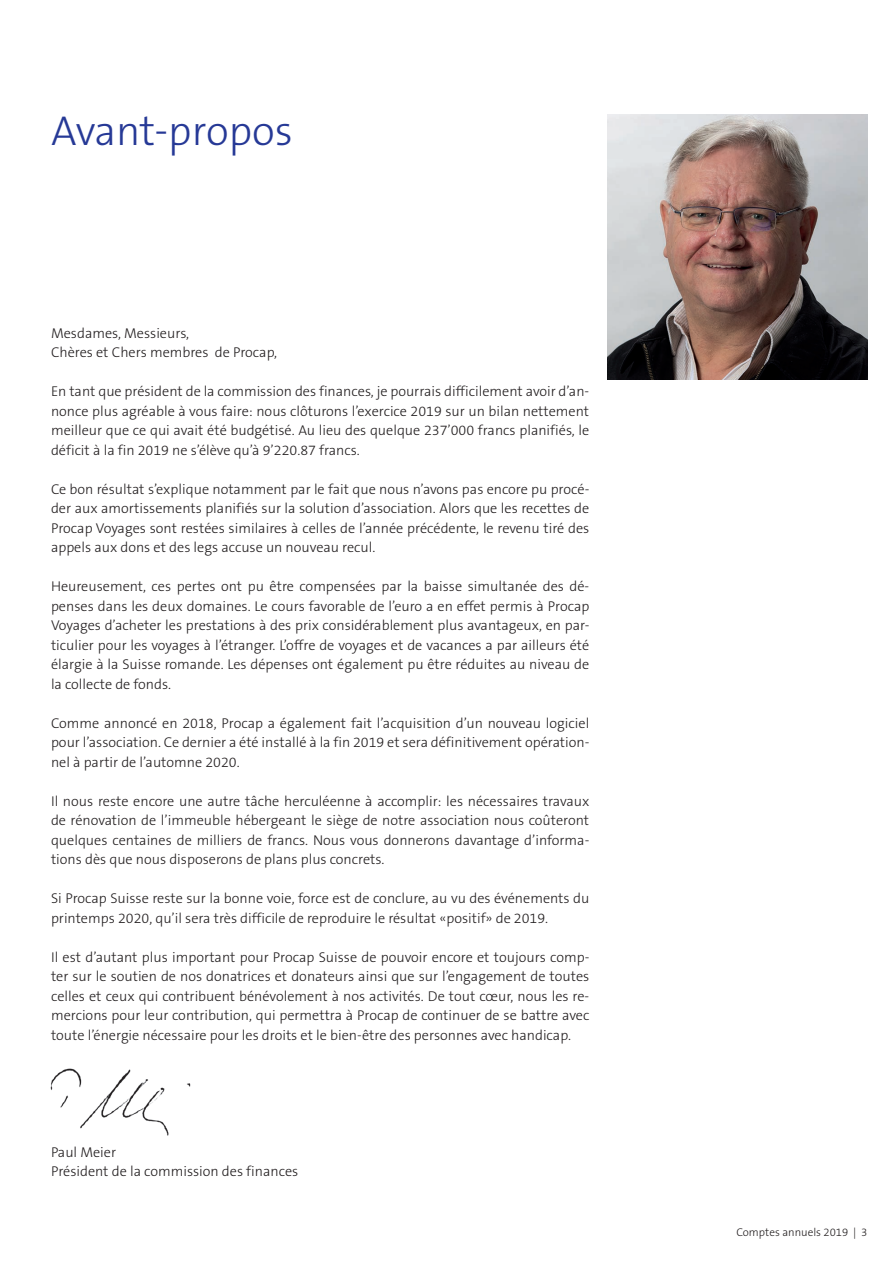
<style>
.page{position:relative;width:893px;height:1263px;background:#fff}
.page>*{position:absolute;margin:0;border:0;box-sizing:border-box;transform-origin:0 0}
.t1{font:300 42px "The Sans B3";color:#263996}
.t2{font:300 14.25px/19.5px "The Sans B3";color:#231f20;text-align:justify}
.t3{font:300 11.25px "The Sans B3";color:#231f20}
</style>
<div class="page">
<img style="left:607px;top:115px;width:260px;height:265px">
<img style="left:50px;top:1068px;width:141px;height:68px">
<h1 class="t1" style="left:51px;top:110px;width:243px">Avant-propos</h1>
<p class="t2" style="left:51px;top:324px;width:228px">Mesdames, Messieurs,<br>Chères et Chers membres de Procap,</p>
<p class="t2" style="left:51px;top:382px;width:540px">En tant que président de la commission des finances, je pourrais difficilement avoir d’an&shy;nonce plus agréable à vous faire: nous clôturons l’exercice 2019 sur un bilan nettement meilleur que ce qui avait été budgétisé. Au lieu des quelque 237’000 francs planifiés, le déficit à la fin 2019 ne s’élève qu’à 9’220.87 francs.</p>
<p class="t2" style="left:51px;top:480px;width:540px">Ce bon résultat s’explique notamment par le fait que nous n’avons pas encore pu procé&shy;der aux amortissements planifiés sur la solution d’association. Alors que les recettes de Procap Voyages sont restées similaires à celles de l’année précédente, le revenu tiré des appels aux dons et des legs accuse un nouveau recul.</p>
<p class="t2" style="left:51px;top:577px;width:540px">Heureusement, ces pertes ont pu être compensées par la baisse simultanée des dé&shy;penses dans les deux domaines. Le cours favorable de l’euro a en effet permis à Procap Voyages d’acheter les prestations à des prix considérablement plus avantageux, en par&shy;ticulier pour les voyages à l’étranger. L’offre de voyages et de vacances a par ailleurs été élargie à la Suisse romande. Les dépenses ont également pu être réduites au niveau de la collecte de fonds.</p>
<p class="t2" style="left:51px;top:714px;width:540px">Comme annoncé en 2018, Procap a également fait l’acquisition d’un nouveau logiciel pour l’association. Ce dernier a été installé à la fin 2019 et sera définitivement opération&shy;nel à partir de l’automne 2020.</p>
<p class="t2" style="left:51px;top:792px;width:540px">Il nous reste encore une autre tâche herculéenne à accomplir: les nécessaires travaux de rénovation de l’immeuble hébergeant le siège de notre association nous coûteront quelques centaines de milliers de francs. Nous vous donnerons davantage d’informa&shy;tions dès que nous disposerons de plans plus concrets.</p>
<p class="t2" style="left:51px;top:889px;width:540px">Si Procap Suisse reste sur la bonne voie, force est de conclure, au vu des événements du printemps 2020, qu’il sera très difficile de reproduire le résultat «positif» de 2019.</p>
<p class="t2" style="left:51px;top:948px;width:540px">Il est d’autant plus important pour Procap Suisse de pouvoir encore et toujours comp&shy;ter sur le soutien de nos donatrices et donateurs ainsi que sur l’engagement de toutes celles et ceux qui contribuent bénévolement à nos activités. De tout cœur, nous les re&shy;mercions pour leur contribution, qui permettra à Procap de continuer de se battre avec toute l’énergie nécessaire pour les droits et le bien-être des personnes avec handicap.</p>
<p class="t2" style="left:51px;top:1143px;width:249px">Paul Meier<br>Président de la commission des finances</p>
<p class="t3" style="left:736px;top:1226px;width:133px">Comptes annuels 2019 | 3</p>
</div>
